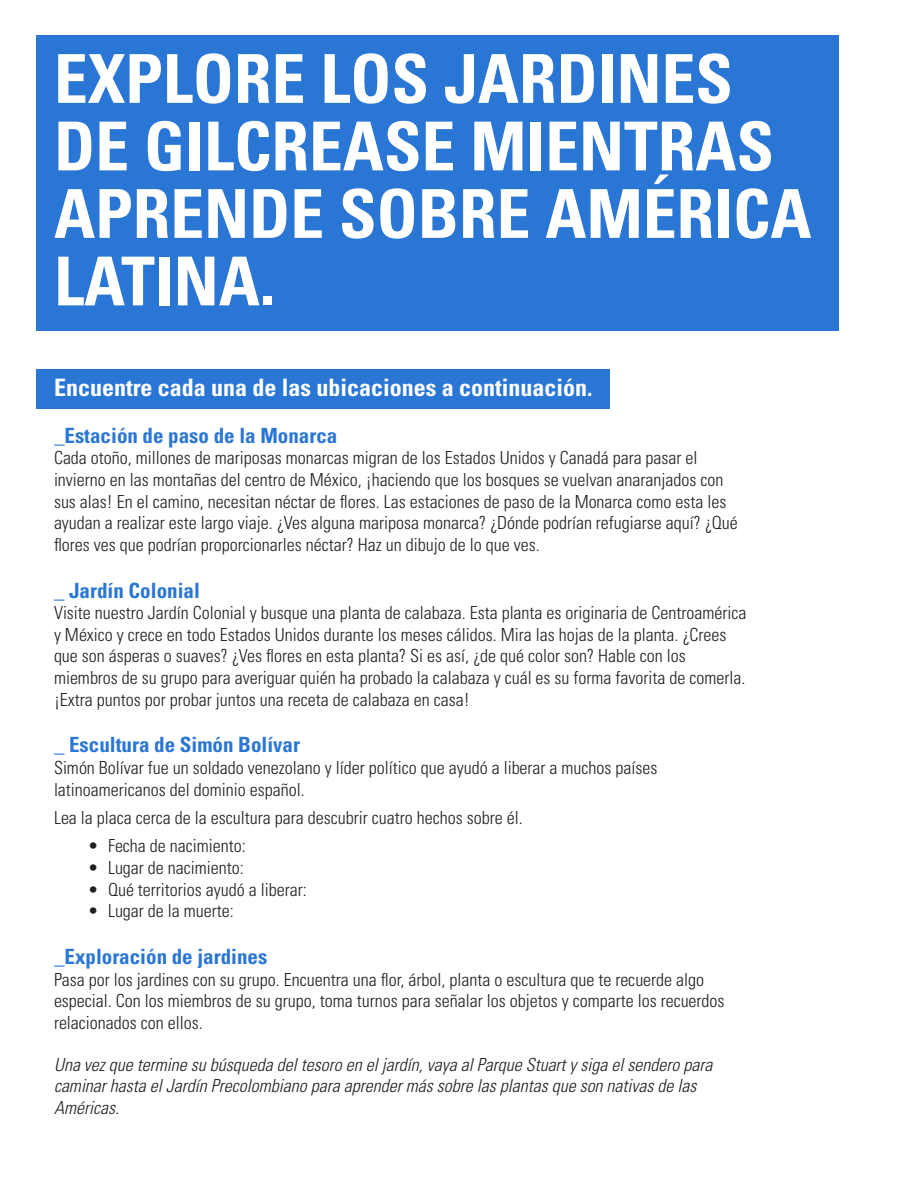
<style>
.page{position:relative;width:918px;height:1188px;background:#fff}
.page>*{position:absolute;margin:0;border:0;box-sizing:border-box;transform-origin:0 0}
.t1{font:700 condensed 67.5px/67.5px "Univers LT Std";color:#fff}
.t2{font:700 condensed 24px "Univers LT Std";color:#fff}
.t3{font:700 condensed 21px "Univers LT Std";color:#2a76d5}
.t4{font:300 condensed 18px/21.6px "Univers LT Std";color:#231f20}
.t5{font:italic 300 condensed 18px/21.6px "Univers LT Std";color:#231f20}
</style>
<div class="page">
<div style="left:36px;top:369px;width:574px;height:40px;background:#2a76d5"></div>
<div style="left:36px;top:35px;width:803px;height:295px;background:#2a76d5"></div>
<p class="t1" style="left:54px;top:45px;width:759px">EXPLORE LOS JARDINES<br>DE GILCREASE MIENTRAS<br>APRENDE SOBRE AMÉRICA<br>LATINA.</p>
<p class="t2" style="left:54px;top:373px;width:540px">Encuentre cada una de las ubicaciones a continuación.</p>
<p class="t3" style="left:54px;top:422px;width:285px">_Estación de paso de la Monarca</p>
<p class="t4" style="left:54px;top:447px;width:685px">Cada otoño, millones de mariposas monarcas migran de los Estados Unidos y Canadá para pasar el invierno en las montañas del centro de México, ¡haciendo que los bosques se vuelvan anaranjados con sus alas! En el camino, necesitan néctar de flores. Las estaciones de paso de la Monarca como esta les ayudan a realizar este largo viaje. ¿Ves alguna mariposa monarca? ¿Dónde podrían refugiarse aquí? ¿Qué flores ves que podrían proporcionarles néctar? Haz un dibujo de lo que ves.</p>
<p class="t3" style="left:54px;top:577px;width:147px">_ Jardín Colonial</p>
<p class="t4" style="left:54px;top:602px;width:694px">Visite nuestro Jardín Colonial y busque una planta de calabaza. Esta planta es originaria de Centroamérica y México y crece en todo Estados Unidos durante los meses cálidos. Mira las hojas de la planta. ¿Crees que son ásperas o suaves? ¿Ves flores en esta planta? Si es así, ¿de qué color son? Hable con los miembros de su grupo para averiguar quién ha probado la calabaza y cuál es su forma favorita de comerla. ¡Extra puntos por probar juntos una receta de calabaza en casa!</p>
<p class="t3" style="left:54px;top:732px;width:248px">_ Escultura de Simón Bolívar</p>
<p class="t4" style="left:54px;top:757px;width:605px">Simón Bolívar fue un soldado venezolano y líder político que ayudó a liberar a muchos países latinoamericanos del dominio español.</p>
<p class="t4" style="left:54px;top:807px;width:470px">Lea la placa cerca de la escultura para descubrir cuatro hechos sobre él.</p>
<p class="t4" style="left:88px;top:835px;width:160px">• Fecha de nacimiento:</p>
<p class="t4" style="left:88px;top:857px;width:158px">• Lugar de nacimiento:</p>
<p class="t4" style="left:88px;top:878px;width:221px">• Qué territorios ayudó a liberar:</p>
<p class="t4" style="left:88px;top:900px;width:148px">• Lugar de la muerte:</p>
<p class="t3" style="left:54px;top:944px;width:215px">_Exploración de jardines</p>
<p class="t4" style="left:54px;top:968px;width:672px">Pasa por los jardines con su grupo. Encuentra una flor, árbol, planta o escultura que te recuerde algo especial. Con los miembros de su grupo, toma turnos para señalar los objetos y comparte los recuerdos relacionados con ellos.</p>
<p class="t5" style="left:54px;top:1054px;width:660px">Una vez que termine su búsqueda del tesoro en el jardín, vaya al Parque Stuart y siga el sendero para caminar hasta el Jardín Precolombiano para aprender más sobre las plantas que son nativas de las<br>Américas.</p>
</div>
